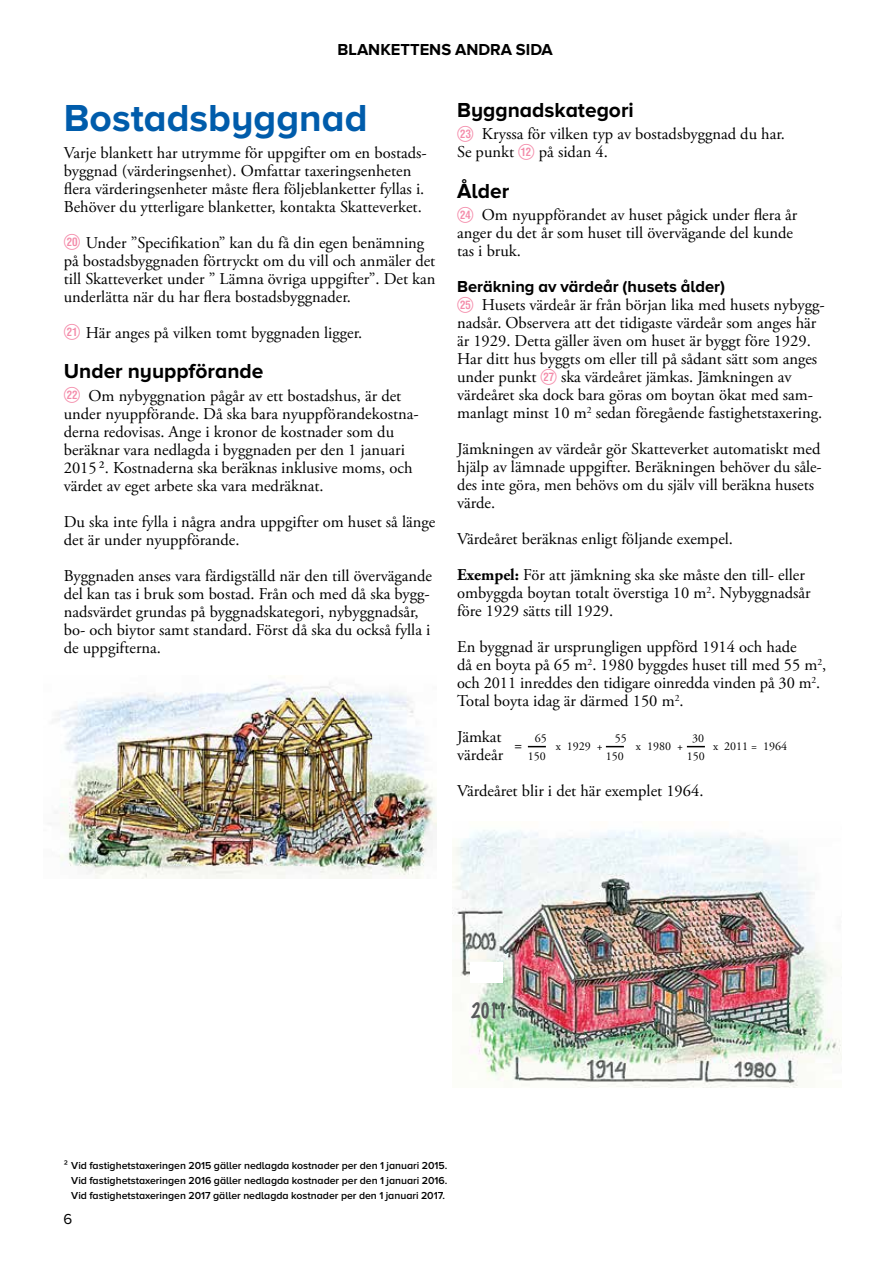
<style>
.page{position:relative;width:893px;height:1263px;background:#fff}
.page>*{position:absolute;margin:0;border:0;box-sizing:border-box;transform-origin:0 0}
.t1{font:700 39px "Proxima Nova";color:#005cab}
.t2{font:700 21px "Proxima Nova";color:#000}
.t3{font:100 19.5px "Marker Felt";color:#58595b;scale:.87 1}
.t4{font:16.5px/18px "Adobe Garamond Pro";color:#000}
.t5{font:700 16.5px "Proxima Nova";color:#000}
.t6{font:15px "Proxima Nova";color:#000}
.t7{font:12px "Adobe Garamond Pro";color:#000}
.t8{font:600 10.5px/15px "Proxima Nova";color:#000;text-align:justify}
.s1{font-family:"Numerics P01";color:#f48caa}
.s2{font-weight:700}
</style>
<div class="page">
<svg style="left:528px;top:746px;width:18px;height:1px"></svg>
<svg style="left:606px;top:746px;width:18px;height:1px"></svg>
<svg style="left:687px;top:746px;width:18px;height:1px"></svg>
<img style="left:49px;top:676px;width:387px;height:202px">
<img style="left:452px;top:830px;width:389px;height:258px">
<div style="left:470px;top:962px;width:33px;height:21px;background:#fff"></div>
<p class="t5" style="left:338px;top:42px;width:217px">BLANKETTENS ANDRA SIDA</p>
<h1 class="t1" style="left:64px;top:100px;width:305px">Bostadsbyggnad</h1>
<p class="t4" style="left:64px;top:144px;width:364px">Varje blankett har utrymme för uppgifter om en bostads&shy;byggnad (värderingsenhet). Omfattar taxeringsenheten flera värderingsenheter måste flera följeblanketter fyllas i.<br>Behöver du ytterligare blanketter, kontakta Skatteverket.</p>
<p class="t4" style="left:64px;top:234px;width:373px"><span class="s1">i</span> Under ”Specifikation” kan du få din egen benämning på bostadsbyggnaden förtryckt om du vill och anmäler det till Skatteverket under ” Lämna övriga uppgifter”. Det kan underlätta när du har flera bostadsbyggnader.</p>
<p class="t4" style="left:64px;top:324px;width:300px"><span class="s1">o</span> Här anges på vilken tomt byggnaden ligger.</p>
<p class="t2" style="left:64px;top:362px;width:201px">Under nyuppförande</p>
<p class="t4" style="left:64px;top:387px;width:356px"><span class="s1">p</span> Om nybyggnation pågår av ett bostadshus, är det under nyuppförande. Då ska bara nyuppförandekostna&shy;derna redovisas. Ange i kronor de kostnader som du beräknar vara nedlagda i byggnaden per den 1 januari 2015 ². Kostnaderna ska beräknas inklusive moms, och värdet av eget arbete ska vara medräknat.</p>
<p class="t4" style="left:64px;top:513px;width:373px">Du ska inte fylla i några andra uppgifter om huset så länge det är under nyuppförande.</p>
<p class="t4" style="left:64px;top:567px;width:370px">Byggnaden anses vara färdigställd när den till övervägande del kan tas i bruk som bostad. Från och med då ska bygg&shy;nadsvärdet grundas på byggnadskategori, nybyggnadsår, bo- och biytor samt standard. Först då ska du också fylla i de uppgifterna.</p>
<p class="t2" style="left:457px;top:100px;width:178px">Byggnadskategori</p>
<p class="t4" style="left:457px;top:126px;width:329px"><span class="s1">[</span> Kryssa för vilken typ av bostadsbyggnad du har.<br>Se punkt <span class="s1">}</span> på sidan 4.</p>
<p class="t2" style="left:457px;top:181px;width:54px">Ålder</p>
<p class="t4" style="left:457px;top:206px;width:342px"><span class="s1">]</span> Om nyuppförandet av huset pågick under flera år anger du det år som huset till övervägande del kunde tas i bruk.</p>
<p class="t5" style="left:457px;top:279px;width:270px">Beräkning av värdeår (husets ålder)</p>
<p class="t4" style="left:457px;top:296px;width:369px"><span class="s1">A</span> Husets värdeår är från början lika med husets nybygg&shy;nadsår. Observera att det tidigaste värdeår som anges här är 1929. Detta gäller även om huset är byggt före 1929.<br>Har ditt hus byggts om eller till på sådant sätt som anges under punkt <span class="s1">D</span> ska värdeåret jämkas. Jämkningen av värdeåret ska dock bara göras om boytan ökat med sam&shy;manlagt minst 10 m<sup>2</sup> sedan föregående fastighetstaxering.</p>
<p class="t4" style="left:457px;top:440px;width:366px">Jämkningen av värdeår gör Skatteverket automatiskt med hjälp av lämnade uppgifter. Beräkningen behöver du såle&shy;des inte göra, men behövs om du själv vill beräkna husets värde.</p>
<p class="t4" style="left:457px;top:521px;width:349px;line-height:36px">Värdeåret beräknas enligt följande exempel.<br><span class="s2">Exempel:</span> För att jämkning ska ske måste den till- eller</p>
<p class="t4" style="left:457px;top:584px;width:355px">ombyggda boytan totalt överstiga 10 m<sup>2</sup>. Nybyggnadsår före 1929 sätts till 1929.</p>
<p class="t4" style="left:457px;top:638px;width:371px">En byggnad är ursprungligen uppförd 1914 och hade<br>då en boyta på 65 m<sup>2</sup>. 1980 byggdes huset till med 55 m<sup>2</sup>, och 2011 inreddes den tidigare oinredda vinden på 30 m<sup>2</sup>.<br>Total boyta idag är därmed 150 m<sup>2</sup>.</p>
<p class="t4" style="left:457px;top:728px;width:46px">Jämkat</p>
<p class="t4" style="left:514px;top:736px;width:10px">=</p>
<p class="t7" style="left:535px;top:731px;width:13px">65</p>
<p class="t7" style="left:615px;top:731px;width:13px">55</p>
<p class="t7" style="left:692px;top:731px;width:13px">30</p>
<p class="t7" style="left:713px;top:739px;width:76px">x 2011 = 1964</p>
<p class="t7" style="left:556px;top:739px;width:49px">x 1929 +</p>
<p class="t7" style="left:636px;top:739px;width:49px">x 1980 +</p>
<p class="t4" style="left:457px;top:746px;width:48px">värdeår</p>
<p class="t7" style="left:528px;top:749px;width:19px">150</p>
<p class="t7" style="left:606px;top:749px;width:19px">150</p>
<p class="t7" style="left:687px;top:749px;width:19px">150</p>
<p class="t4" style="left:457px;top:782px;width:248px">Värdeåret blir i det här exemplet 1964.</p>
<p class="t3" style="left:471px;top:997px;width:42px">2011</p>
<p class="t8" style="left:71px;top:1159px;width:378px;text-indent:-7px">² Vid fastighetstaxeringen 2015 gäller nedlagda kostnader per den 1 januari 2015.<br>Vid fastighetstaxeringen 2016 gäller nedlagda kostnader per den 1 januari 2016.<br>Vid fastighetstaxeringen 2017 gäller nedlagda kostnader per den 1 januari 2017.</p>
<p class="t6" style="left:63px;top:1212px;width:10px">6</p>
</div>
